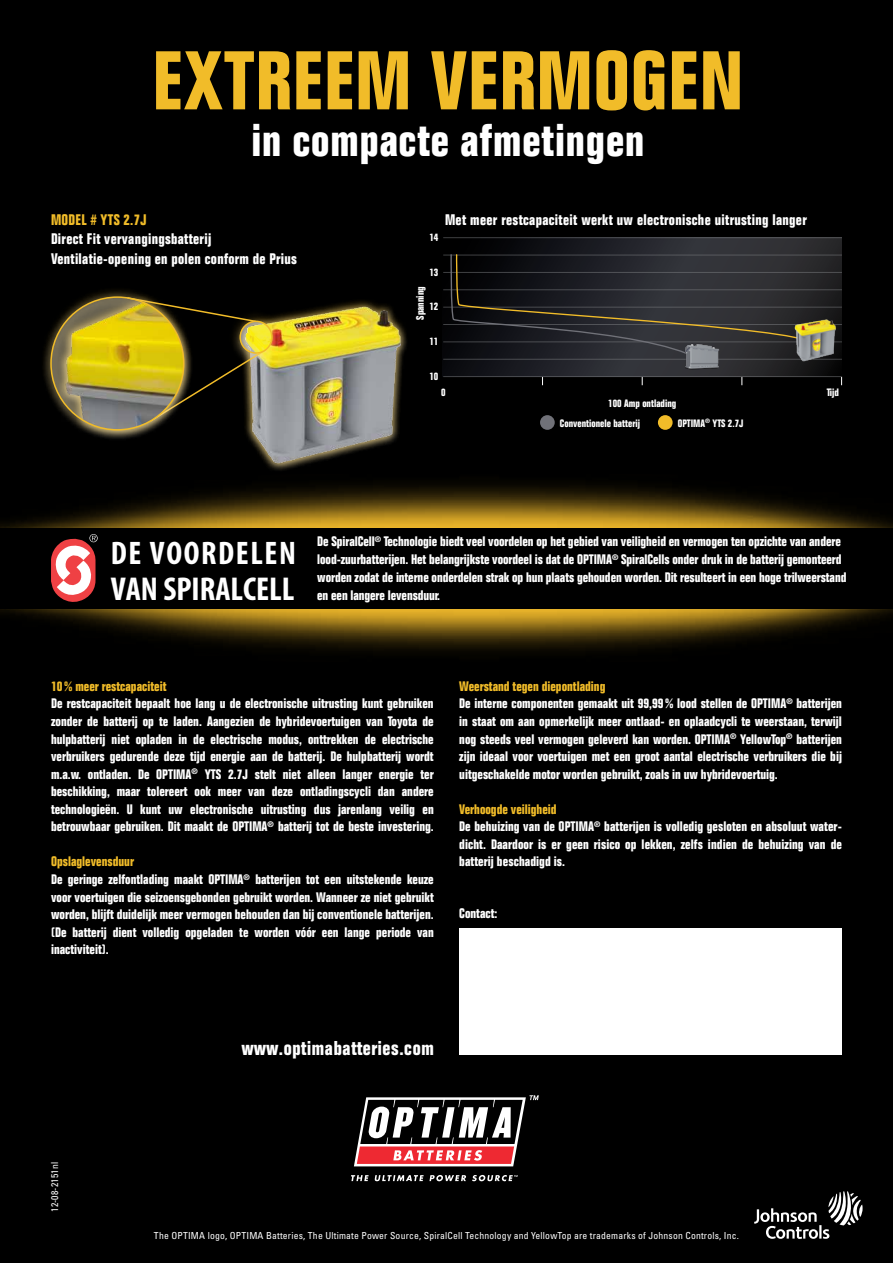
<style>
.page{position:relative;width:893px;height:1263px;background:#000}
.page>*{position:absolute;margin:0;border:0;box-sizing:border-box;transform-origin:0 0}
.t1{font:700 condensed 81.3px "Folio";letter-spacing:.015em;color:#f1bc29}
.t2{font:700 condensed 45px "Folio";letter-spacing:.02em;color:#fff}
.t3{font:700 condensed 33.15px "Myriad Pro";color:#fff}
.t4{font:700 condensed 32.7px "Myriad Pro";letter-spacing:.05em;color:#fff}
.t5{font:700 21px "Folio Con";letter-spacing:.03em;color:#fff}
.t6{font:700 condensed 15px/19.5px "Folio";letter-spacing:.02em;color:#fff}
.t7{font:700 condensed 15px "Folio";letter-spacing:.02em;color:#f1bc29}
.t8{font:700 condensed 13.5px/17.5px "Folio";color:#fff;text-align:justify}
.t9{font:700 condensed 13.5px "Folio";color:#f1bc29}
.t10{font:700 condensed 10.5px "Folio";color:#fff}
.t11{font:condensed 9.6px "Univers LT Std";letter-spacing:.02em;color:#fff}
</style>
<div class="page">
<img style="left:268px;top:301px;width:139px;height:109px">
<svg style="left:194px;top:309px;width:33px;height:8px"></svg>
<svg style="left:194px;top:366px;width:74px;height:44px"></svg>
<div style="left:227px;top:308px;width:58px;height:58px;background:#f1bc29;opacity:.75"></div>
<img style="left:240px;top:321px;width:32px;height:32px;border-radius:16px">
<div style="left:239px;top:321px;width:34px;height:33px;border:2px solid #f1bc29;border-radius:50%"></div>
<div style="left:41px;top:287px;width:153px;height:153px;background:#f1bc29;opacity:.75"></div>
<img style="left:51px;top:297px;width:133px;height:133px;border-radius:66px">
<svg style="left:354px;top:1095px;width:185px;height:72px"></svg>
<svg style="left:351px;top:1175px;width:18px;height:6px"></svg>
<svg style="left:375px;top:1175px;width:91px;height:6px"></svg>
<svg style="left:472px;top:1175px;width:46px;height:6px"></svg>
<svg style="left:754px;top:1191px;width:109px;height:48px"></svg>
<img style="left:0;top:410px;width:893px;height:117px">
<img style="left:0;top:609px;width:893px;height:42px">
<svg style="left:51px;top:534px;width:47px;height:68px"></svg>
<div style="left:459px;top:928px;width:383px;height:127px;background:#fff"></div>
<svg style="left:443px;top:238px;width:399px;height:138px"></svg>
<hr style="left:443px;top:237px;width:399px;height:1px;background:#808285">
<hr style="left:443px;top:255px;width:399px;height:1px;background:#808285">
<hr style="left:443px;top:272px;width:399px;height:1px;background:#808285">
<hr style="left:443px;top:289px;width:399px;height:1px;background:#808285">
<hr style="left:443px;top:307px;width:399px;height:1px;background:#808285">
<hr style="left:443px;top:324px;width:399px;height:1px;background:#808285">
<hr style="left:443px;top:341px;width:399px;height:1px;background:#808285">
<hr style="left:443px;top:359px;width:399px;height:1px;background:#808285">
<hr style="left:443px;top:376px;width:399px;height:1px;background:#808285">
<svg style="left:450px;top:253px;width:357px;height:108px;background:#28282b"></svg>
<img style="left:682px;top:342px;width:38px;height:32px">
<div style="left:540px;top:415px;width:15px;height:15px;background:#707178;border-radius:50%"></div>
<div style="left:658px;top:415px;width:15px;height:15px;background:#f1bc29;border-radius:50%"></div>
<img style="left:789px;top:314px;width:53px;height:52px">
<h1 class="t1" style="left:153px;top:36px;width:592px">Extreem vermogen</h1>
<h2 class="t2" style="left:251px;top:116px;width:395px">in compacte afmetingen</h2>
<p class="t7" style="left:51px;top:211px;width:97px">MODEL # YTS 2.7J</p>
<p class="t6" style="left:51px;top:230px;width:248px">Direct Fit vervangingsbatterij<br>Ventilatie-opening en polen conform de Prius</p>
<p class="t6" style="left:445px;top:210px;width:363px">Met meer restcapaciteit werkt uw electronische uitrusting langer</p>
<p class="t10" style="left:429px;top:231px;width:10px">14</p>
<p class="t10" style="left:429px;top:266px;width:10px">13</p>
<p class="t10" style="left:414px;top:320px;width:35px;rotate:-90deg">Spanning</p>
<p class="t10" style="left:429px;top:301px;width:10px">12</p>
<p class="t10" style="left:429px;top:336px;width:10px">11</p>
<p class="t10" style="left:429px;top:370px;width:10px">10</p>
<p class="t10" style="left:441px;top:386px;width:6px">0</p>
<p class="t10" style="left:608px;top:397px;width:70px">100 Amp ontlading</p>
<p class="t10" style="left:560px;top:417px;width:82px">Conventionele batterij</p>
<p class="t10" style="left:678px;top:417px;width:11px">OPTIMA</p>
<p class="t10" style="left:705px;top:417px;width:40px"><sup>®</sup> YTS 2.7J</p>
<p class="t10" style="left:827px;top:386px;width:14px">Tijd</p>
<h3 class="t4" style="left:111px;top:532px;width:187px">DE VOORDELEN</h3>
<h3 class="t3" style="left:111px;top:568px;width:185px">VAN SPIRALCELL</h3>
<p class="t8" style="left:317px;top:533px;width:525px;line-height:18px">De SpiralCell<sup>®</sup> Technologie biedt veel voordelen op het gebied van veiligheid en vermogen ten opzichte van andere lood-zuurbatterijen. Het belangrijkste voordeel is dat de OPTIMA</p>
<p class="t8" style="left:317px;top:551px;width:531px;line-height:18px;text-align:left;text-indent:295px"><sup>®</sup> SpiralCells onder druk in de batterij gemonteerd worden zodat de interne onderdelen strak op hun plaats gehouden worden. Dit resulteert in een hoge trilweerstand en een langere levensduur.</p>
<p class="t9" style="left:51px;top:679px;width:117px">10% meer restcapaciteit</p>
<p class="t8" style="left:51px;top:695px;width:384px">De restcapaciteit bepaalt hoe lang u de electronische uitrusting kunt gebruiken zonder de batterij op te laden. Aangezien de hybridevoertuigen van Toyota de hulpbatterij niet opladen in de electrische modus, onttrekken de electrische verbruikers gedurende deze tijd energie aan de batterij. De hulpbatterij wordt m.a.w. ontladen. De OPTIMA</p>
<p class="t8" style="left:51px;top:765px;width:384px;text-indent:140px"><sup>®</sup> YTS 2.7J stelt niet alleen langer energie ter beschikking, maar tolereert ook meer van deze ontladingscycli dan andere technologieën. U kunt uw electronische uitrusting dus jarenlang veilig en betrouwbaar gebruiken. Dit maakt de OPTIMA</p>
<p class="t8" style="left:268px;top:818px;width:168px"><sup>®</sup> batterij tot de beste investering.</p>
<p class="t9" style="left:51px;top:854px;width:84px">Opslaglevensduur</p>
<p class="t8" style="left:51px;top:870px;width:171px">De geringe zelfontlading maakt OPTIMA</p>
<p class="t8" style="left:51px;top:870px;width:384px;text-indent:193px"><sup>®</sup> batterijen tot een uitstekende keuze voor voertuigen die seizoensgebonden gebruikt worden. Wanneer ze niet gebruikt worden, blijft duidelijk meer vermogen behouden dan bij conventionele batterijen. (De batterij dient volledig opgeladen te worden vóór een lange periode van inactiviteit).</p>
<p class="t9" style="left:459px;top:679px;width:148px">Weerstand tegen diepontlading</p>
<p class="t8" style="left:459px;top:695px;width:305px">De interne componenten gemaakt uit 99,99% lood stellen de OPTIMA</p>
<p class="t8" style="left:459px;top:695px;width:384px;text-indent:327px"><sup>®</sup> batterijen in staat om aan opmerkelijk meer ontlaad- en oplaadcycli te weerstaan, terwijl nog steeds veel vermogen geleverd kan worden. OPTIMA</p>
<p class="t8" style="left:459px;top:730px;width:384px;text-indent:271px"><sup>®</sup> YellowTop<sup>®</sup> batterijen zijn ideaal voor voertuigen met een groot aantal electrische verbruikers die bij uitgeschakelde motor worden gebruikt, zoals in uw hybridevoertuig.</p>
<p class="t9" style="left:459px;top:801px;width:99px">Verhoogde veiligheid</p>
<p class="t8" style="left:459px;top:818px;width:113px">De behuizing van de OPTIMA</p>
<p class="t8" style="left:459px;top:818px;width:384px;text-indent:135px"><sup>®</sup> batterijen is volledig gesloten en absoluut water&shy;dicht. Daardoor is er geen risico op lekken, zelfs indien de behuizing van de batterij beschadigd is.</p>
<p class="t8" style="left:459px;top:905px;width:40px">Contact:</p>
<h3 class="t5" style="left:242px;top:1037px;width:194px">www.optimabatteries.com</h3>
<p class="t11" style="left:49px;top:1212px;width:51px;rotate:-90deg">12-08-2151nl</p>
<p class="t11" style="left:154px;top:1230px;width:587px">The OPTIMA logo, OPTIMA Batteries, The Ultimate Power Source, SpiralCell Technology and YellowTop are trademarks of Johnson Controls, Inc.</p>
</div>
